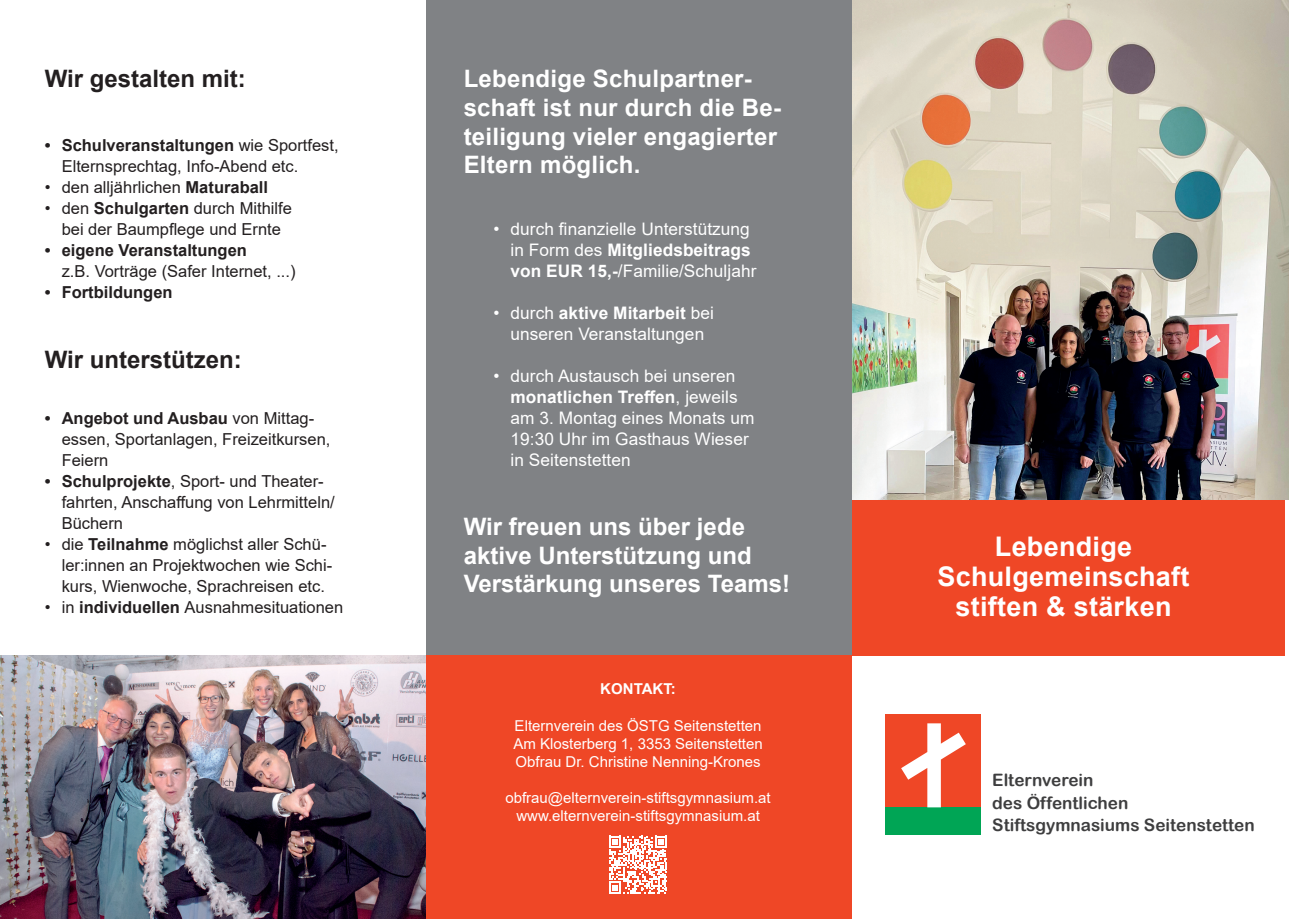
<style>
.page{position:relative;width:1289px;height:919px;background:#fff}
.page>*{position:absolute;margin:0;border:0;box-sizing:border-box;transform-origin:0 0}
.t1{font:700 27px "Arial";letter-spacing:.01em;color:#fff}
.t2{font:700 24px/28.5px "Arial";letter-spacing:.01em;color:#fff}
.t3{font:700 24px "Arial";color:#231f20}
.t4{font:17.25px/21px "Arial";letter-spacing:.005em;color:#fff}
.t5{font:17.1px "Arial Rounded MT Bold";color:#3e3e3f}
.t6{font:16.5px/21px "Arial";color:#231f20}
.t7{font:700 16.5px "Arial";color:#231f20}
.t8{font:15px "Arial";color:#fff}
.t9{font:700 15px "Arial";color:#fff}
.s1{font-weight:700}
</style>
<div class="page">
<div style="left:850px;top:499px;width:434px;height:157px;background:#ef4726"></div>
<div style="left:884px;top:807px;width:96px;height:27px;background:#00a555"></div>
<div style="left:884px;top:714px;width:96px;height:93px;background:#ef4726"></div>
<svg style="left:901px;top:723px;width:64px;height:84px"></svg>
<img style="left:851px;top:0;width:437px;height:499px">
<div style="left:425px;top:0;width:426px;height:655px;background:#808285"></div>
<div style="left:425px;top:655px;width:426px;height:263px;background:#ef4726"></div>
<img style="left:1px;top:655px;width:424px;height:263px">
<svg style="left:609px;top:835px;width:58px;height:58px"></svg>
<p class="t3" style="left:45px;top:62px;width:203px">Wir gestalten mit:</p>
<p class="t6" style="left:62px;top:134px;width:278px;text-indent:-17px"><span class="s1">• Schulveranstaltungen</span> wie Sportfest,<br>Elternsprechtag, Info-Abend etc.</p>
<p class="t6" style="left:45px;top:176px;width:225px">• den alljährlichen <span class="s1">Maturaball</span></p>
<p class="t6" style="left:45px;top:197px;width:249px;text-align:center">• den <span class="s1">Schulgarten</span> durch Mithilfe bei der Baumpflege und Ernte</p>
<p class="t6" style="left:62px;top:239px;width:235px;text-indent:-17px"><span class="s1">• eigene Veranstaltungen<br></span>z.B. Vorträge (Safer Internet, ...)</p>
<p class="t7" style="left:45px;top:280px;width:129px">• Fortbildungen</p>
<p class="t3" style="left:45px;top:343px;width:199px">Wir unterstützen:</p>
<p class="t6" style="left:62px;top:407px;width:270px;text-indent:-17px"><span class="s1">• Angebot und Ausbau</span> von Mittag&shy;essen, Sportanlagen, Freizeitkursen,<br>Feiern</p>
<p class="t6" style="left:62px;top:470px;width:274px;text-indent:-17px"><span class="s1">• Schulprojekte</span>, Sport- und Theater&shy;fahrten, Anschaffung von Lehrmitteln/<br>Büchern</p>
<p class="t6" style="left:62px;top:533px;width:272px;text-indent:-17px">• die <span class="s1">Teilnahme</span> möglichst aller Schü&shy;ler:innen an Projektwochen wie Schi&shy;kurs, Wienwoche, Sprachreisen etc.</p>
<p class="t6" style="left:45px;top:596px;width:300px">• in <span class="s1">individuellen</span> Ausnahmesituationen</p>
<p class="t2" style="left:463px;top:65px;width:319px">Lebendige Schulpartner&shy;schaft ist nur durch die Be&shy;teiligung vieler engagierter<br>Eltern möglich.</p>
<p class="t4" style="left:510px;top:218px;width:247px;text-indent:-17px">• durch finanzielle Unterstützung in Form des <span class="s1">Mitgliedsbeitrags von EUR 15,-</span>/Familie/Schuljahr</p>
<p class="t4" style="left:493px;top:302px;width:222px;text-align:center">• durch <span class="s1">aktive Mitarbeit</span> bei unseren Veranstaltungen</p>
<p class="t4" style="left:510px;top:365px;width:245px;text-indent:-17px">• durch Austausch bei unseren <span class="s1">monatlichen Treffen</span>, jeweils am 3. Montag eines Monats um<br>19:30 Uhr im Gasthaus Wieser in Seitenstetten</p>
<p class="t2" style="left:463px;top:512px;width:328px">Wir freuen uns über jede aktive Unterstützung und<br>Verstärkung unseres Teams!</p>
<p class="t9" style="left:600px;top:678px;width:77px">KONTAKT:</p>
<p class="t8" style="left:514px;top:715px;width:248px">Elternverein des ÖSTG Seitenstetten</p>
<p class="t8" style="left:513px;top:733px;width:251px">Am Klosterberg 1, 3353 Seitenstetten</p>
<p class="t8" style="left:515px;top:751px;width:247px">Obfrau Dr. Christine Nenning-Krones</p>
<p class="t8" style="left:505px;top:787px;width:267px">obfrau@elternverein-stiftsgymnasium.at</p>
<p class="t8" style="left:516px;top:805px;width:245px">www.elternverein-stiftsgymnasium.at</p>
<p class="t1" style="left:994px;top:527px;width:139px">Lebendige</p>
<p class="t1" style="left:937px;top:557px;width:253px">Schulgemeinschaft</p>
<p class="t1" style="left:955px;top:587px;width:217px">stiften &amp; stärken</p>
<p class="t5" style="left:992px;top:769px;width:103px">Elternverein</p>
<p class="t5" style="left:992px;top:792px;width:138px">des Öffentlichen</p>
<p class="t5" style="left:992px;top:814px;width:264px">Stiftsgymnasiums Seitenstetten</p>
</div>
